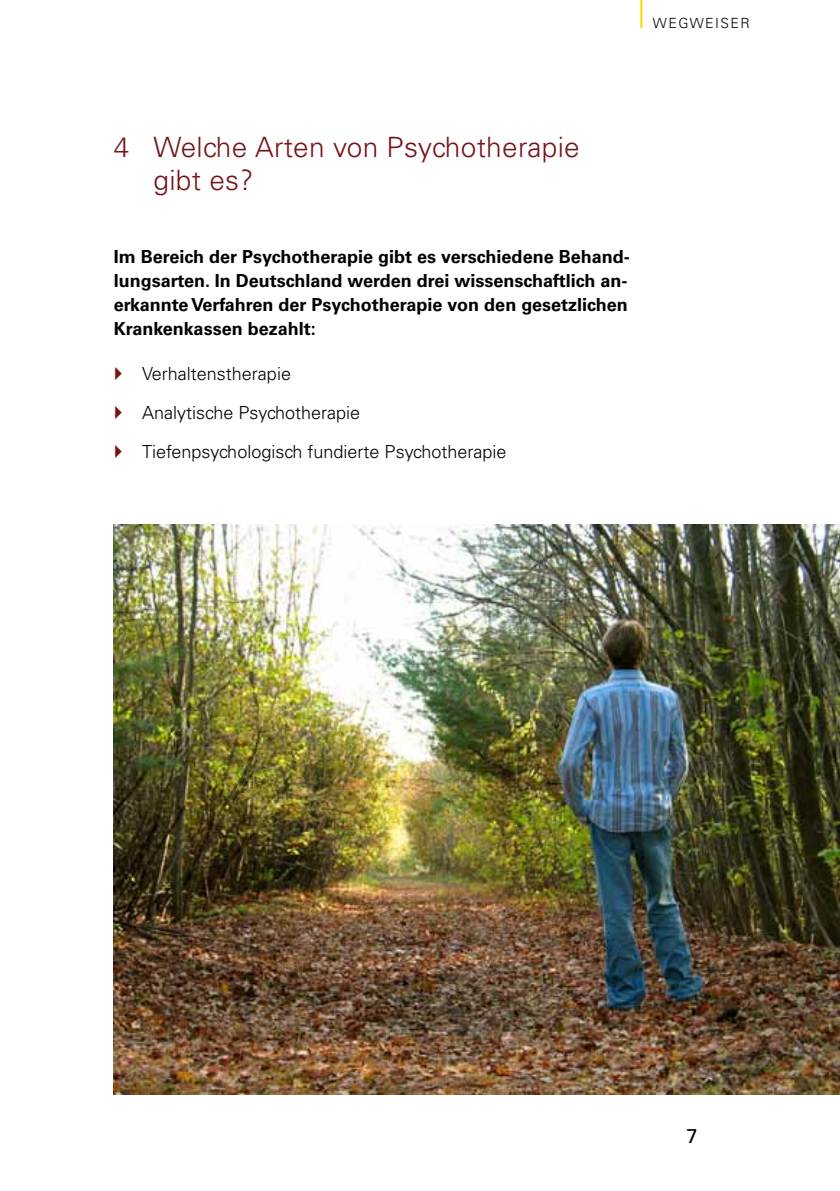
<style>
.page{position:relative;width:840px;height:1191px;background:#fff}
.page>*{position:absolute;margin:0;border:0;box-sizing:border-box;transform-origin:0 0}
.t1{font:300 28px/33.6px "Univers LT Std";letter-spacing:.01em;color:#761419}
.t2{font:20px "Univers LT Std";color:#000}
.t3{font:700 18px/24px "Univers LT Std";color:#000}
.t4{font:300 18px/39px "Univers LT Std";color:#000}
.t5{font:300 14px "Univers LT Std";letter-spacing:.1em;color:#000}
</style>
<div class="page">
<hr style="left:640px;top:0;width:2px;height:28px;background:#ffd400">
<img style="left:114px;top:524px;width:725px;height:570px">
<p class="t5" style="left:652px;top:15px;width:98px">WEGWEISER</p>
<h1 class="t1" style="left:153px;top:130px;width:427px;text-indent:-40px">4 Welche Arten von Psychotherapie gibt es?</h1>
<p class="t3" style="left:114px;top:245px;width:517px">Im Bereich der Psychotherapie gibt es verschiedene Behand&shy;lungsarten. In Deutschland werden drei wissenschaftlich an&shy;erkannte Verfahren der Psychotherapie von den gesetzlichen Krankenkassen bezahlt:</p>
<p class="t4" style="left:142px;top:354px;width:365px">Verhaltenstherapie<br>Analytische Psychotherapie<br>Tiefenpsychologisch fundierte Psychotherapie</p>
<p class="t2" style="left:686px;top:1123px;width:13px">7</p>
</div>
